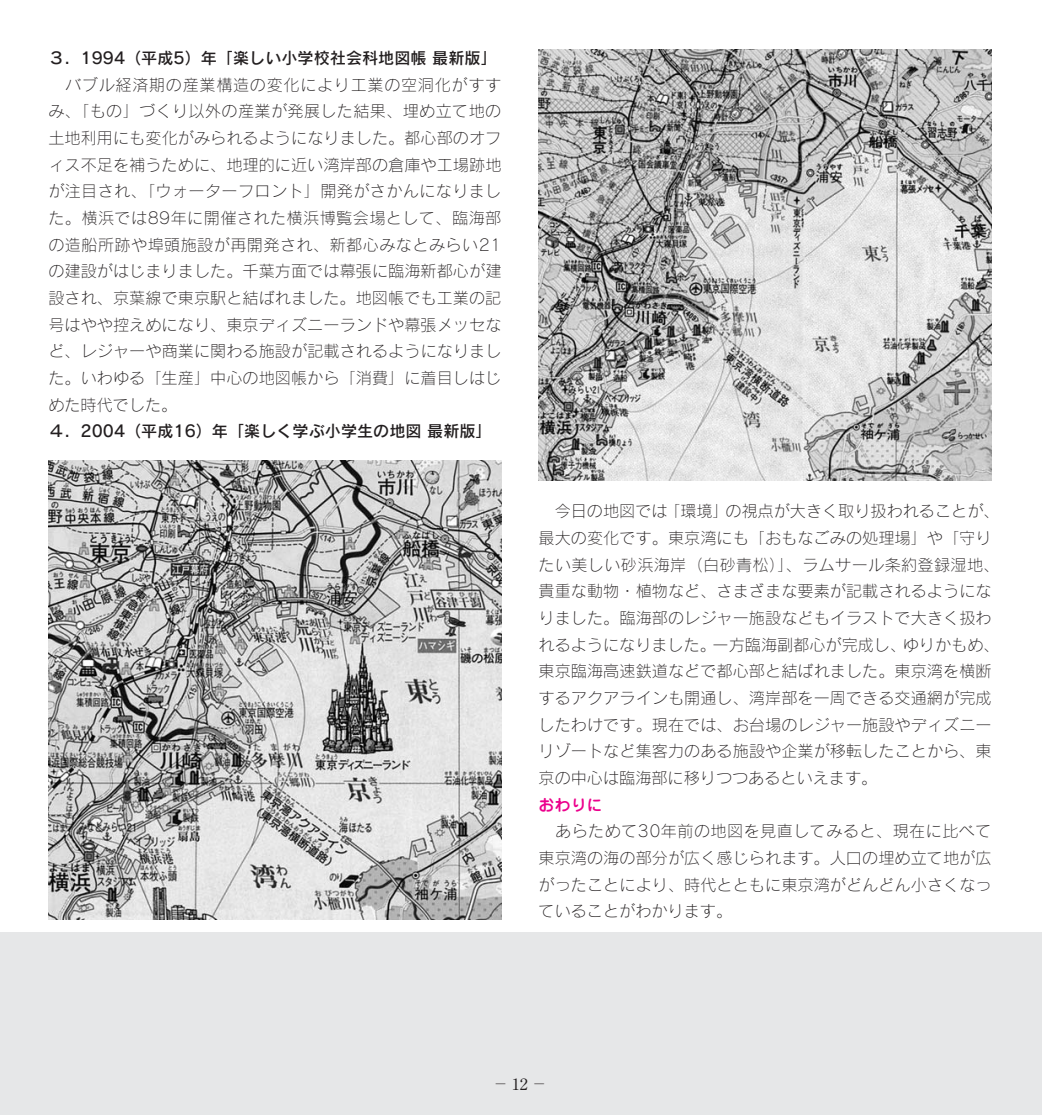
<style>
.page{position:relative;width:1042px;height:1115px;background:#fff}
.page>*{position:absolute;margin:0;border:0;box-sizing:border-box;transform-origin:0 0}
.t1{font:16.1px/26.6px "Rodin CID L";letter-spacing:.005em;color:#231f20;text-align:justify}
.t2{font:16.1px "Rodin CID DB";color:#231f20}
.t3{font:16.1px "Ryumin";color:#231f20;scale:.6 1}
.t4{font:500 16.1px "Jun 34";color:#ec008c}
</style>
<div class="page">
<div style="left:0;top:933px;width:1041px;height:182px;background:#e6e7e8"></div>
<img style="left:48px;top:460px;width:453px;height:459px">
<img style="left:538px;top:50px;width:453px;height:431px">
<p class="t2" style="left:48px;top:52px;width:450px">３．1994（平成5）年「楽しい小学校社会科地図帳最新版」</p>
<p class="t1" style="left:48px;top:73px;width:454px;text-indent:17px">バブル経済期の産業構造の変化により工業の空洞化がすすみ、「もの」づくり以外の産業が発展した結果、埋め立て地の土地利用にも変化がみられるようになりました。都心部のオフィス不足を補うために、地理的に近い湾岸部の倉庫や工場跡地が注目され、「ウォーターフロント」開発がさかんになりました。横浜では89年に開催された横浜博覧会場として、臨海部の造船所跡や埠頭施設が再開発され、新都心みなとみらい21の建設がはじまりました。千葉方面では幕張に臨海新都心が建設され、京葉線で東京駅と結ばれました。地図帳でも工業の記号はやや控えめになり、東京ディズニーランドや幕張メッセなど、レジャーや商業に関わる施設が記載されるようになりました。いわゆる「生産」中心の地図帳から「消費」に着目しはじめた時代でした。</p>
<p class="t2" style="left:48px;top:425px;width:445px">４．2004（平成16）年「楽しく学ぶ小学生の地図最新版」</p>
<p class="t1" style="left:538px;top:500px;width:462px;text-align:left;text-indent:16px">今日の地図では「環境」の視点が大きく取り扱われることが、最大の変化です。東京湾にも「おもなごみの処理場」や「守りたい美しい砂浜海岸（白砂青松）」、ラムサール条約登録湿地、貴重な動物・植物など、さまざまな要素が記載されるようになりました。臨海部のレジャー施設などもイラストで大きく扱われるようになりました。一方臨海副都心が完成し、ゆりかもめ、東京臨海高速鉄道などで都心部と結ばれました。東京湾を横断するアクアラインも開通し、湾岸部を一周できる交通網が完成したわけです。現在では、お台場のレジャー施設やディズニーリゾートなど集客力のある施設や企業が移転したことから、東京の中心は臨海部に移りつつあるといえます。</p>
<p class="t4" style="left:538px;top:798px;width:66px">おわりに</p>
<p class="t1" style="left:538px;top:820px;width:454px;text-indent:17px">あらためて30年前の地図を見直してみると、現在に比べて東京湾の海の部分が広く感じられます。人口の埋め立て地が広がったことにより、時代とともに東京湾がどんどん小さくなっていることがわかります。</p>
<p class="t3" style="left:495px;top:1078px;width:82px">― 12―</p>
</div>
